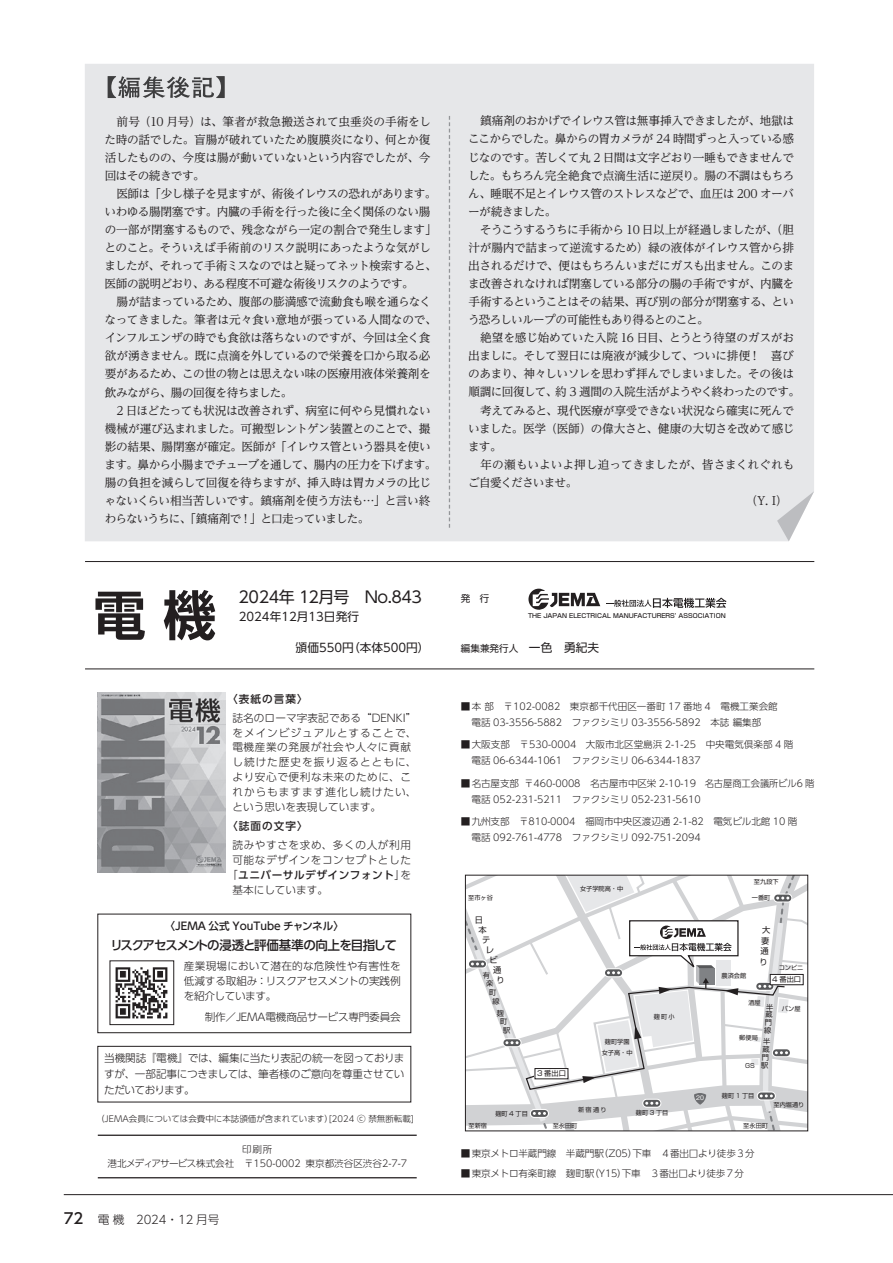
<style>
.page{position:relative;width:893px;height:1263px;background:#fff}
.page>*{position:absolute;margin:0;border:0;box-sizing:border-box;transform-origin:0 0}
.t1{font:700 53.1px "Shin Go Pr 5 De";color:#231f20}
.t2{font:15.9px "UD Shin Go Pro";letter-spacing:-.03em;color:#231f20}
.t3{font:500 12.75px "UD Shin Go Pro";letter-spacing:-.08em;color:#231f20}
.t4{font:11.7px/18px "UD Reimin Pro";letter-spacing:-.04em;color:#231f20;text-align:justify}
.t5{font:11.7px "UD Reimin Pro";letter-spacing:-.005em;color:#231f20}
.t6{font:11.7px "UD Shin Go Pro";color:#231f20}
.t7{font:300 11.7px "UD Shin Go Pro";letter-spacing:-.01em;color:#231f20}
.t8{font:11.7px "UD Reimin Pro";letter-spacing:-.07em;color:#231f20}
.t9{font:300 10.65px/14.9px "UD Shin Go Pro";letter-spacing:.055em;color:#231f20}
.t10{font:300 10.65px/15.9px "UD Shin Go Pro";letter-spacing:.01em;color:#231f20;text-align:justify}
.t11{font:500 10.65px "UD Shin Go Pro";letter-spacing:.05em;color:#231f20}
.t12{font:300 10.65px "UD Shin Go Pro";letter-spacing:-.02em;color:#231f20}
.t13{font:500 10.65px "UD Shin Go Pro";color:#231f20}
.t14{font:300 9.6px/15.9px "UD Shin Go Pro";color:#231f20}
.t15{font:300 9.6px "UD Shin Go Pro";letter-spacing:-.02em;color:#231f20}
.t16{font:9.6px "UD Shin Go Pro";color:#231f20}
.t17{font:300 8.55px "UD Shin Go Pro";color:#231f20}
.t18{font:8.25px/10.5px "Shin Go Pr 5";color:#231f20;text-align:center}
.t19{font:7.2px/7.8px "Shin Go Pr 5";color:#231f20}
.t20{font:6.15px/10.8px "Shin Go Pr 5";color:#231f20;text-align:center}
.t21{font:500 6.15px "Shin Go Pr 5";color:#231f20}
.t22{font:500 6.15px "Gothic BBB Pr 5";color:#fff}
.s1{font-weight:300}
.s2{font-weight:500;font-size:14.85px}
.s3{font-size:11.7px}
</style>
<div class="page">
<hr style="left:64px;top:1194px;width:829px;height:1px;background:#231f20">
<div style="left:85px;top:64px;width:729px;height:477px;background:#e6e7e9"></div>
<svg style="left:777px;top:491px;width:37px;height:50px"></svg>
<hr style="left:98px;top:1134px;width:319px;height:2px;background:#231f20">
<hr style="left:98px;top:1177px;width:319px;height:1px;background:#231f20">
<div style="left:98px;top:1046px;width:313px;height:56px;border:1px solid #231f20"></div>
<svg style="left:108px;top:76px;width:117px;height:22px;background:#9d9ea0"></svg>
<svg style="left:449px;top:116px;width:1px;height:412px"></svg>
<svg style="left:528px;top:589px;width:72px;height:21px"></svg>
<svg style="left:607px;top:598px;width:119px;height:10px"></svg>
<svg style="left:467px;top:877px;width:339px;height:252px"></svg>
<img style="left:98px;top:692px;width:127px;height:181px">
<hr style="left:85px;top:561px;width:729px;height:1px;background:#231f20">
<hr style="left:85px;top:669px;width:729px;height:1px;background:#231f20">
<img style="left:115px;top:967px;width:53px;height:52px">
<div style="left:110px;top:961px;width:64px;height:64px;border:1px solid #231f20"></div>
<div style="left:98px;top:914px;width:313px;height:119px;border:1px solid #231f20"></div>
<p class="t4" style="left:105px;top:112px;width:328px;text-indent:12px">前号（10 月号）は、筆者が救急搬送されて虫垂炎の手術をした時の話でした。盲腸が破れていたため腹膜炎になり、何とか復活したものの、今度は腸が動いていないという内容でしたが、今回はその続きです。</p>
<p class="t4" style="left:104px;top:184px;width:334px;text-align:left;text-indent:12px">医師は「少し様子を見ますが、術後イレウスの恐れがあります。いわゆる腸閉塞です。内臓の手術を行った後に全く関係のない腸の一部が閉塞するもので、残念ながら一定の割合で発生します」とのこと。そういえば手術前のリスク説明にあったような気がしましたが、それって手術ミスなのではと疑ってネット検索すると、医師の説明どおり、ある程度不可避な術後リスクのようです。</p>
<p class="t4" style="left:105px;top:292px;width:334px;text-align:left;text-indent:12px">腸が詰まっているため、腹部の膨満感で流動食も喉を通らなくなってきました。筆者は元々食い意地が張っている人間なので、インフルエンザの時でも食欲は落ちないのですが、今回は全く食欲が湧きません。既に点滴を外しているので栄養を口から取る必要があるため、この世の物とは思えない味の医療用液体栄養剤を飲みながら、腸の回復を待ちました。</p>
<p class="t4" style="left:104px;top:401px;width:334px;text-align:left;text-indent:12px">2 日ほどたっても状況は改善されず、病室に何やら見慣れない機械が運び込まれました。可搬型レントゲン装置とのことで、撮影の結果、腸閉塞が確定。医師が「イレウス管という器具を使います。鼻から小腸までチューブを通して、腸内の圧力を下げます。腸の負担を減らして回復を待ちますが、挿入時は胃カメラの比じゃないくらい相当苦しいです。鎮痛剤を使う方法も…」と言い終わらないうちに、「鎮痛剤で！」と口走っていました。</p>
<h1 class="t1" style="left:93px;top:572px;width:125px">電 機</h1>
<h2 class="t2" style="left:239px;top:584px;width:185px">2024年 12月号　No.843</h2>
<p class="t6" style="left:239px;top:607px;width:122px">2024年12月13日発行</p>
<p class="t6" style="left:296px;top:638px;width:136px">頒価550円（本体500円）</p>
<p class="t11" style="left:227px;top:690px;width:82px">〈表紙の言葉〉</p>
<p class="t9" style="left:232px;top:710px;width:185px">誌名のローマ字表記である“DENKI”をメインビジュアルとすることで、電機産業の発展が社会や人々に貢献し続けた歴史を振り返るとともに、より安心で便利な未来のために、これからもますます進化し続けたい、という思いを表現しています。</p>
<p class="t11" style="left:227px;top:817px;width:82px">〈誌面の文字〉</p>
<p class="t9" style="left:232px;top:837px;width:180px">読みやすさを求め、多くの人が利用</p>
<p class="t9" style="left:232px;top:852px;width:180px">可能なデザインをコンセプトとした</p>
<p class="t11" style="left:227px;top:866px;width:185px"><span class="s1">「</span>ユニバーサルデザインフォント<span class="s1">」を</span></p>
<p class="t10" style="left:232px;top:881px;width:97px">基本にしています。</p>
<p class="t13" style="left:165px;top:917px;width:181px">〈JEMA 公式 YouTube チャンネル〉</p>
<p class="t3" style="left:110px;top:935px;width:288px">リスクアセスメントの浸透と評価基準の向上を目指して</p>
<p class="t10" style="left:184px;top:958px;width:219px;line-height:14.9px">産業現場において潜在的な危険性や有害性を低減する取組み：リスクアセスメントの実践例を紹介しています。</p>
<p class="t12" style="left:205px;top:1008px;width:198px">制作／JEMA電機商品サービス専門委員会</p>
<p class="t10" style="left:104px;top:1050px;width:302px">当機関誌『電機』では、編集に当たり表記の統一を図っておりますが、一部記事につきましては、筆者様のご意向を尊重させていただいております。</p>
<p class="t17" style="left:96px;top:1111px;width:319px">（JEMA会員については会費中に本誌頒価が含まれています）[2024 ⓒ 禁無断転載]</p>
<p class="t14" style="left:107px;top:1141px;width:301px;line-height:14.9px;text-align:center">印刷所<br>港北メディアサービス株式会社　〒150-0002 東京都渋谷区渋谷2-7-7</p>
<p class="t7" style="left:64px;top:1210px;width:157px"><span class="s2">72　</span>電機　2024・12 月号</p>
<p class="t4" style="left:468px;top:112px;width:328px;text-indent:12px">鎮痛剤のおかげでイレウス管は無事挿入できましたが、地獄はここからでした。鼻からの胃カメラが 24 時間ずっと入っている感じなのです。苦しくて丸 2 日間は文字どおり一睡もできませんでした。もちろん完全絶食で点滴生活に逆戻り。腸の不調はもちろん、睡眠不足とイレウス管のストレスなどで、血圧は 200 オーバーが続きました。</p>
<p class="t4" style="left:468px;top:220px;width:328px;text-indent:12px">そうこうするうちに手術から 10 日以上が経過しましたが、（胆汁が腸内で詰まって逆流するため）緑の液体がイレウス管から排出されるだけで、便はもちろんいまだにガスも出ません。このまま改善されなければ閉塞している部分の腸の手術ですが、内臓を手術するということはその結果、再び別の部分が閉塞する、という恐ろしいループの可能性もあり得るとのこと。</p>
<p class="t4" style="left:480px;top:328px;width:316px">絶望を感じ始めていた入院 16 日目、とうとう待望のガスがお</p>
<p class="t4" style="left:468px;top:346px;width:327px">出ましに。そして翌日には廃液が減少して、ついに排便！　喜び</p>
<p class="t4" style="left:468px;top:365px;width:327px">のあまり、神々しいソレを思わず拝んでしまいました。その後は</p>
<p class="t4" style="left:468px;top:383px;width:333px">順調に回復して、約 3 週間の入院生活がようやく終わったのです。</p>
<p class="t4" style="left:480px;top:401px;width:315px">考えてみると、現代医療が享受できない状況なら確実に死んで</p>
<p class="t4" style="left:468px;top:419px;width:328px">いました。医学（医師）の偉大さと、健康の大切さを改めて感じ</p>
<p class="t4" style="left:468px;top:437px;width:35px">ます。</p>
<p class="t5" style="left:480px;top:455px;width:316px">年の瀬もいよいよ押し迫ってきましたが、皆さまくれぐれも</p>
<p class="t8" style="left:468px;top:473px;width:111px">ご自愛くださいませ。</p>
<p class="t4" style="left:746px;top:491px;width:43px">（Y. I）</p>
<p class="t16" style="left:461px;top:590px;width:30px">発　行</p>
<p class="t21" style="left:528px;top:611px;width:148px">THE JAPAN ELECTRICAL MANUFACTURERS</p>
<p class="t21" style="left:675px;top:606px;width:3px">,</p>
<p class="t21" style="left:678px;top:611px;width:49px">ASSOCIATION</p>
<p class="t16" style="left:461px;top:641px;width:140px">編集兼発行人 <span class="s3">一色　勇紀夫</span></p>
<p class="t14" style="left:472px;top:698px;width:308px;text-indent:-11px">■本 部　〒102-0082　東京都千代田区一番町 17 番地 4　電機工業会館電話 03-3556-5882　ファクシミリ 03-3556-5892　本誌 編集部</p>
<p class="t14" style="left:472px;top:736px;width:323px;text-indent:-11px">■大阪支部　〒530-0004　大阪市北区堂島浜 2-1-25　中央電気倶楽部 4 階電話 06-6344-1061　ファクシミリ 06-6344-1837</p>
<p class="t14" style="left:472px;top:775px;width:344px;text-indent:-11px">■名古屋支部〒460-0008　名古屋市中区栄 2-10-19　名古屋商工会議所ビル6 階電話 052-231-5211　ファクシミリ 052-231-5610</p>
<p class="t14" style="left:472px;top:813px;width:327px;text-indent:-11px">■九州支部　〒810-0004　福岡市中央区渡辺通 2-1-82　電気ビル北館 10 階電話 092-761-4778　ファクシミリ 092-751-2094</p>
<p class="t20" style="left:580px;top:882px;width:45px">女子学院高・中</p>
<p class="t20" style="left:754px;top:876px;width:26px">至九段下</p>
<p class="t20" style="left:468px;top:892px;width:26px">至市ヶ谷</p>
<p class="t20" style="left:752px;top:892px;width:20px">一番町</p>
<p class="t18" style="left:475px;top:914px;width:9px">日</p>
<p class="t18" style="left:479px;top:924px;width:10px">本</p>
<p class="t18" style="left:482px;top:934px;width:9px">テ</p>
<p class="t18" style="left:486px;top:944px;width:9px">レ</p>
<p class="t18" style="left:489px;top:954px;width:10px">ビ</p>
<p class="t18" style="left:493px;top:964px;width:10px">通</p>
<p class="t18" style="left:497px;top:974px;width:8px">り</p>
<p class="t19" style="left:483px;top:970px;width:8px">有</p>
<p class="t19" style="left:486px;top:979px;width:9px">楽</p>
<p class="t19" style="left:489px;top:987px;width:8px">町</p>
<p class="t19" style="left:492px;top:996px;width:9px">線</p>
<p class="t19" style="left:497px;top:1008px;width:9px">麹</p>
<p class="t19" style="left:500px;top:1017px;width:8px">町</p>
<p class="t19" style="left:503px;top:1026px;width:9px">駅</p>
<p class="t19" style="left:537px;top:1069px;width:30px">3 番出口</p>
<p class="t20" style="left:602px;top:1036px;width:32px">麹町学園女子高・中</p>
<p class="t20" style="left:654px;top:1010px;width:23px">麹町小</p>
<p class="t18" style="left:759px;top:924px;width:12px">大妻通り</p>
<p class="t19" style="left:764px;top:1002px;width:10px">半蔵門線</p>
<p class="t19" style="left:761px;top:1037px;width:10px">半蔵門駅</p>
<p class="t20" style="left:779px;top:962px;width:26px">コンビニ</p>
<p class="t20" style="left:721px;top:969px;width:26px">農済会館</p>
<p class="t19" style="left:772px;top:975px;width:30px">4 番出口</p>
<p class="t20" style="left:748px;top:997px;width:14px">酒屋</p>
<p class="t20" style="left:782px;top:1002px;width:20px">パン屋</p>
<p class="t20" style="left:739px;top:1032px;width:20px">郵便局</p>
<p class="t20" style="left:745px;top:1059px;width:11px">GS</p>
<p class="t20" style="left:495px;top:1107px;width:34px">麹町 4 丁目</p>
<p class="t20" style="left:578px;top:1103px;width:30px">新宿通り</p>
<p class="t20" style="left:636px;top:1107px;width:34px">麹町 3 丁目</p>
<p class="t22" style="left:696px;top:1093px;width:9px">20</p>
<p class="t20" style="left:722px;top:1090px;width:34px">麹町 1 丁目</p>
<p class="t20" style="left:773px;top:1099px;width:32px">至内堀通り</p>
<p class="t20" style="left:469px;top:1120px;width:20px">至新宿</p>
<p class="t20" style="left:553px;top:1120px;width:26px">至永田町</p>
<p class="t20" style="left:743px;top:1120px;width:26px">至永田町</p>
<p class="t14" style="left:461px;top:1144px;width:295px">■東京メトロ半蔵門線　半蔵門駅（Z05）下車　４番出口より徒歩３分</p>
<p class="t15" style="left:461px;top:1165px;width:285px">■東京メトロ有楽町線　麹町駅（Y15）下車　３番出口より徒歩７分</p>
</div>
